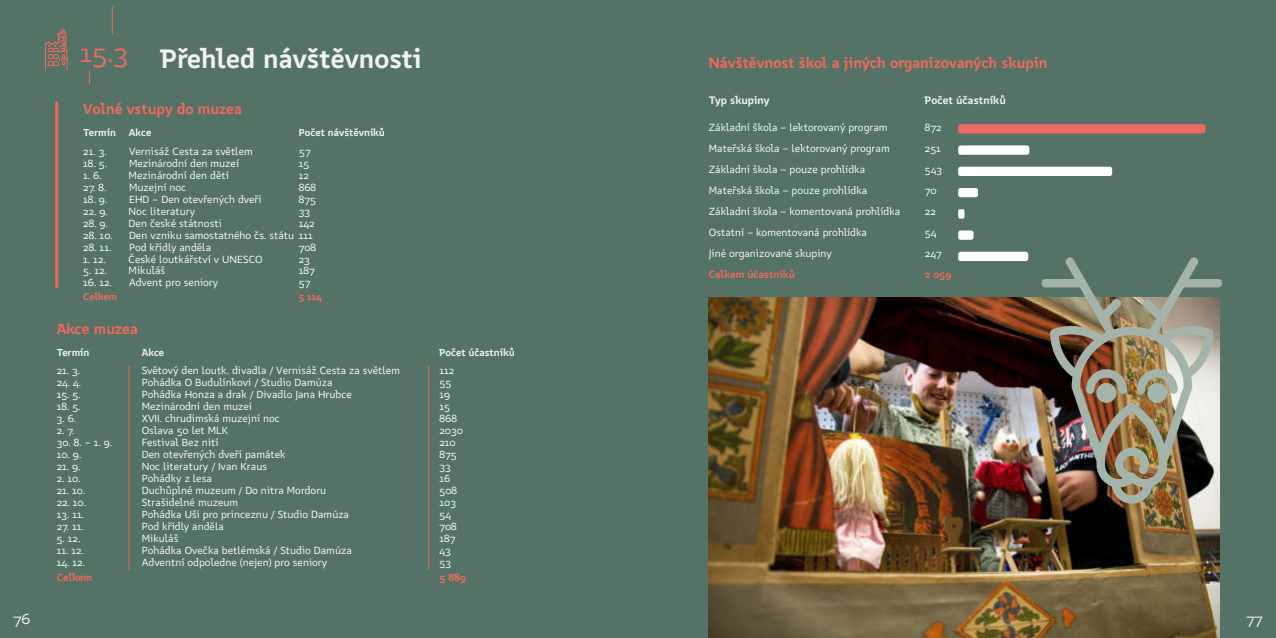
<style>
.page{position:relative;width:1276px;height:638px;background:#547266}
.page>*{position:absolute;margin:0;border:0;box-sizing:border-box;transform-origin:0 0}
.t1{font:700 27px "SDT Dumpling";color:#f2f2f2}
.t2{font:27px "SDT Dumpling";color:#ee6a5c}
.t3{font:700 15px "SDT Dumpling";color:#ee6a5c}
.t4{font:15px "SDT Dumpling";color:#f2f2f2}
.t5{font:700 11px "SDT Dumpling";color:#f2f2f2}
.t6{font:10.5px "SDT Dumpling";color:#fff}
.t7{font:700 10.5px "SDT Dumpling";color:#ee6a5c}
.t8{font:700 10.2px "SDT Dumpling";color:#f2f2f2}
.t9{font:700 10px "SDT Dumpling";color:#ee6a5c}
</style>
<div class="page">
<hr style="left:55px;top:103px;width:3px;height:184px;background:#ee6a5c">
<hr style="left:129px;top:366px;width:1px;height:203px;background:#ee6a5c">
<hr style="left:428px;top:366px;width:1px;height:203px;background:#ee6a5c">
<svg style="left:45px;top:29px;width:24px;height:42px"></svg>
<svg style="left:112px;top:7px;width:1px;height:27px"></svg>
<svg style="left:89px;top:70px;width:1px;height:13px"></svg>
<div style="left:958px;top:124px;width:247px;height:9px;background:#ee6a5c;border-radius:2px"></div>
<div style="left:958px;top:145px;width:71px;height:10px;background:#fff;border-radius:2px"></div>
<div style="left:958px;top:167px;width:154px;height:9px;background:#fff;border-radius:2px"></div>
<div style="left:958px;top:188px;width:20px;height:9px;background:#fff;border-radius:2px"></div>
<div style="left:958px;top:209px;width:6px;height:9px;background:#fff;border-radius:2px"></div>
<div style="left:958px;top:230px;width:15px;height:10px;background:#fff;border-radius:2px"></div>
<div style="left:958px;top:252px;width:70px;height:9px;background:#fff;border-radius:2px"></div>
<img style="left:709px;top:297px;width:510px;height:341px">
<img style="left:1041px;top:257px;width:181px;height:247px">
<div style="left:1096px;top:383px;width:20px;height:20px;background:#a5b4ab;border-radius:50%"></div>
<svg style="left:1086px;top:369px;width:40px;height:25px"></svg>
<div style="left:1147px;top:383px;width:20px;height:20px;background:#a5b4ab;border-radius:50%"></div>
<svg style="left:1137px;top:369px;width:40px;height:25px"></svg>
<h1 class="t1" style="left:161px;top:48px;width:262px">Přehled návštěvnosti</h1>
<h2 class="t3" style="left:83px;top:103px;width:160px">Volné vstupy do muzea</h2>
<p class="t8" style="left:83px;top:128px;width:34px">Termín</p>
<p class="t8" style="left:129px;top:128px;width:24px">Akce</p>
<p class="t8" style="left:299px;top:128px;width:88px">Počet návštěvníků</p>
<p class="t6" style="left:83px;top:147px;width:25px">21. 3.</p>
<p class="t6" style="left:129px;top:147px;width:125px">Vernisáž Cesta za světlem</p>
<p class="t6" style="left:299px;top:147px;width:13px">57</p>
<p class="t6" style="left:83px;top:159px;width:25px">18. 5.</p>
<p class="t6" style="left:129px;top:159px;width:112px">Mezinárodní den muzeí</p>
<p class="t6" style="left:299px;top:159px;width:12px">15</p>
<p class="t6" style="left:83px;top:171px;width:20px">1. 6.</p>
<p class="t6" style="left:129px;top:171px;width:102px">Mezinárodní den dětí</p>
<p class="t6" style="left:299px;top:171px;width:12px">12</p>
<p class="t6" style="left:83px;top:183px;width:25px">27. 8.</p>
<p class="t6" style="left:129px;top:183px;width:59px">Muzejní noc</p>
<p class="t6" style="left:299px;top:183px;width:19px">868</p>
<p class="t6" style="left:83px;top:195px;width:26px">18. 9.</p>
<p class="t6" style="left:129px;top:195px;width:134px">EHD – Den otevřených dveří</p>
<p class="t6" style="left:299px;top:195px;width:19px">875</p>
<p class="t6" style="left:83px;top:207px;width:26px">22. 9.</p>
<p class="t6" style="left:129px;top:207px;width:68px">Noc literatury</p>
<p class="t6" style="left:299px;top:207px;width:13px">33</p>
<p class="t6" style="left:83px;top:219px;width:26px">28. 9.</p>
<p class="t6" style="left:129px;top:219px;width:95px">Den české státnosti</p>
<p class="t6" style="left:299px;top:219px;width:17px">142</p>
<p class="t6" style="left:83px;top:231px;width:31px">28. 10.</p>
<p class="t6" style="left:129px;top:231px;width:185px">Den vzniku samostatného čs. státu 111</p>
<p class="t6" style="left:83px;top:243px;width:30px">28. 11.</p>
<p class="t6" style="left:129px;top:243px;width:84px">Pod křídly anděla</p>
<p class="t6" style="left:299px;top:243px;width:19px">708</p>
<p class="t6" style="left:83px;top:255px;width:24px">1. 12.</p>
<p class="t6" style="left:129px;top:255px;width:136px">České loutkářství v UNESCO</p>
<p class="t6" style="left:299px;top:255px;width:13px">23</p>
<p class="t6" style="left:83px;top:267px;width:25px">5. 12.</p>
<p class="t6" style="left:129px;top:267px;width:38px">Mikuláš</p>
<p class="t6" style="left:299px;top:267px;width:17px">187</p>
<p class="t6" style="left:83px;top:279px;width:30px">16. 12.</p>
<p class="t6" style="left:129px;top:279px;width:91px">Advent pro seniory</p>
<p class="t6" style="left:299px;top:279px;width:13px">57</p>
<p class="t9" style="left:83px;top:293px;width:35px">Celkem</p>
<p class="t9" style="left:299px;top:293px;width:25px">5 114</p>
<h2 class="t3" style="left:57px;top:323px;width:83px">Akce muzea</h2>
<p class="t8" style="left:57px;top:348px;width:34px">Termín</p>
<p class="t8" style="left:142px;top:348px;width:24px">Akce</p>
<p class="t8" style="left:439px;top:348px;width:77px">Počet účastníků</p>
<p class="t6" style="left:57px;top:366px;width:25px">21. 3.</p>
<p class="t6" style="left:142px;top:366px;width:260px">Světový den loutk. divadla / Vernisáž Cesta za světlem</p>
<p class="t6" style="left:439px;top:366px;width:16px">112</p>
<p class="t6" style="left:57px;top:378px;width:26px">24. 4.</p>
<p class="t6" style="left:142px;top:378px;width:192px">Pohádka O Budulínkovi / Studio Damúza</p>
<p class="t6" style="left:439px;top:378px;width:13px">55</p>
<p class="t6" style="left:57px;top:390px;width:26px">15. 5.</p>
<p class="t6" style="left:142px;top:390px;width:212px">Pohádka Honza a drak / Divadlo Jana Hrubce</p>
<p class="t6" style="left:439px;top:390px;width:12px">19</p>
<p class="t6" style="left:57px;top:402px;width:25px">18. 5.</p>
<p class="t6" style="left:142px;top:402px;width:112px">Mezinárodní den muzeí</p>
<p class="t6" style="left:439px;top:402px;width:12px">15</p>
<p class="t6" style="left:57px;top:414px;width:21px">3. 6.</p>
<p class="t6" style="left:142px;top:414px;width:140px">XVII. chrudimská muzejní noc</p>
<p class="t6" style="left:439px;top:414px;width:19px">868</p>
<p class="t6" style="left:57px;top:426px;width:19px">2. 7.</p>
<p class="t6" style="left:142px;top:426px;width:88px">Oslava 50 let MLK</p>
<p class="t6" style="left:439px;top:426px;width:25px">2030</p>
<p class="t6" style="left:57px;top:438px;width:57px">30. 8. – 1. 9.</p>
<p class="t6" style="left:142px;top:438px;width:78px">Festival Bez nití</p>
<p class="t6" style="left:439px;top:438px;width:18px">210</p>
<p class="t6" style="left:57px;top:450px;width:26px">10. 9.</p>
<p class="t6" style="left:142px;top:450px;width:145px">Den otevřených dveří památek</p>
<p class="t6" style="left:439px;top:450px;width:19px">875</p>
<p class="t6" style="left:57px;top:462px;width:25px">21. 9.</p>
<p class="t6" style="left:142px;top:462px;width:127px">Noc literatury / Ivan Kraus</p>
<p class="t6" style="left:439px;top:462px;width:13px">33</p>
<p class="t6" style="left:57px;top:474px;width:25px">2. 10.</p>
<p class="t6" style="left:142px;top:474px;width:72px">Pohádky z lesa</p>
<p class="t6" style="left:439px;top:474px;width:12px">16</p>
<p class="t6" style="left:57px;top:486px;width:30px">21. 10.</p>
<p class="t6" style="left:142px;top:486px;width:186px">Duchůplné muzeum / Do nitra Mordoru</p>
<p class="t6" style="left:439px;top:486px;width:19px">508</p>
<p class="t6" style="left:57px;top:498px;width:31px">22. 10.</p>
<p class="t6" style="left:142px;top:498px;width:98px">Strašidelné muzeum</p>
<p class="t6" style="left:439px;top:498px;width:18px">103</p>
<p class="t6" style="left:57px;top:510px;width:29px">13. 11.</p>
<p class="t6" style="left:142px;top:510px;width:209px">Pohádka Uši pro princeznu / Studio Damúza</p>
<p class="t6" style="left:439px;top:510px;width:13px">54</p>
<p class="t6" style="left:57px;top:522px;width:29px">27. 11.</p>
<p class="t6" style="left:142px;top:522px;width:84px">Pod křídly anděla</p>
<p class="t6" style="left:439px;top:522px;width:19px">708</p>
<p class="t6" style="left:57px;top:534px;width:25px">5. 12.</p>
<p class="t6" style="left:142px;top:534px;width:38px">Mikuláš</p>
<p class="t6" style="left:439px;top:534px;width:17px">187</p>
<p class="t6" style="left:57px;top:546px;width:29px">11. 12.</p>
<p class="t6" style="left:142px;top:546px;width:211px">Pohádka Ovečka betlémská / Studio Damúza</p>
<p class="t6" style="left:439px;top:546px;width:13px">43</p>
<p class="t6" style="left:57px;top:558px;width:30px">14. 12.</p>
<p class="t6" style="left:142px;top:558px;width:187px">Adventní odpoledne (nejen) pro seniory</p>
<p class="t6" style="left:439px;top:558px;width:13px">53</p>
<p class="t7" style="left:57px;top:573px;width:37px">Celkem</p>
<p class="t7" style="left:439px;top:573px;width:28px">5 889</p>
<h1 class="t2" style="left:80px;top:42px;width:49px">15.3</h1>
<h2 class="t3" style="left:709px;top:57px;width:340px">Návštěvnost škol a jiných organizovaných skupin</h2>
<p class="t5" style="left:709px;top:95px;width:62px">Typ skupiny</p>
<p class="t5" style="left:925px;top:95px;width:82px">Počet účastníků</p>
<p class="t6" style="left:709px;top:123px;width:180px">Základní škola – lektorovaný program</p>
<p class="t6" style="left:925px;top:123px;width:18px">872</p>
<p class="t6" style="left:709px;top:144px;width:182px">Mateřská škola – lektorovaný program</p>
<p class="t6" style="left:925px;top:144px;width:18px">251</p>
<p class="t6" style="left:709px;top:165px;width:158px">Základní škola – pouze prohlídka</p>
<p class="t6" style="left:925px;top:165px;width:19px">543</p>
<p class="t6" style="left:709px;top:186px;width:160px">Mateřská škola – pouze prohlídka</p>
<p class="t6" style="left:925px;top:186px;width:13px">70</p>
<p class="t6" style="left:709px;top:207px;width:193px">Základní škola – komentovaná prohlídka</p>
<p class="t6" style="left:925px;top:207px;width:12px">22</p>
<p class="t6" style="left:709px;top:228px;width:160px">Ostatní – komentovaná prohlídka</p>
<p class="t6" style="left:925px;top:228px;width:13px">54</p>
<p class="t6" style="left:709px;top:249px;width:125px">Jiné organizované skupiny</p>
<p class="t6" style="left:925px;top:249px;width:18px">247</p>
<p class="t7" style="left:709px;top:270px;width:87px">Celkem účastníků</p>
<p class="t7" style="left:925px;top:270px;width:28px">2 059</p>
<h2 class="t4" style="left:14px;top:613px;width:18px">76</h2>
<h2 class="t4" style="left:1246px;top:613px;width:17px">77</h2>
</div>
